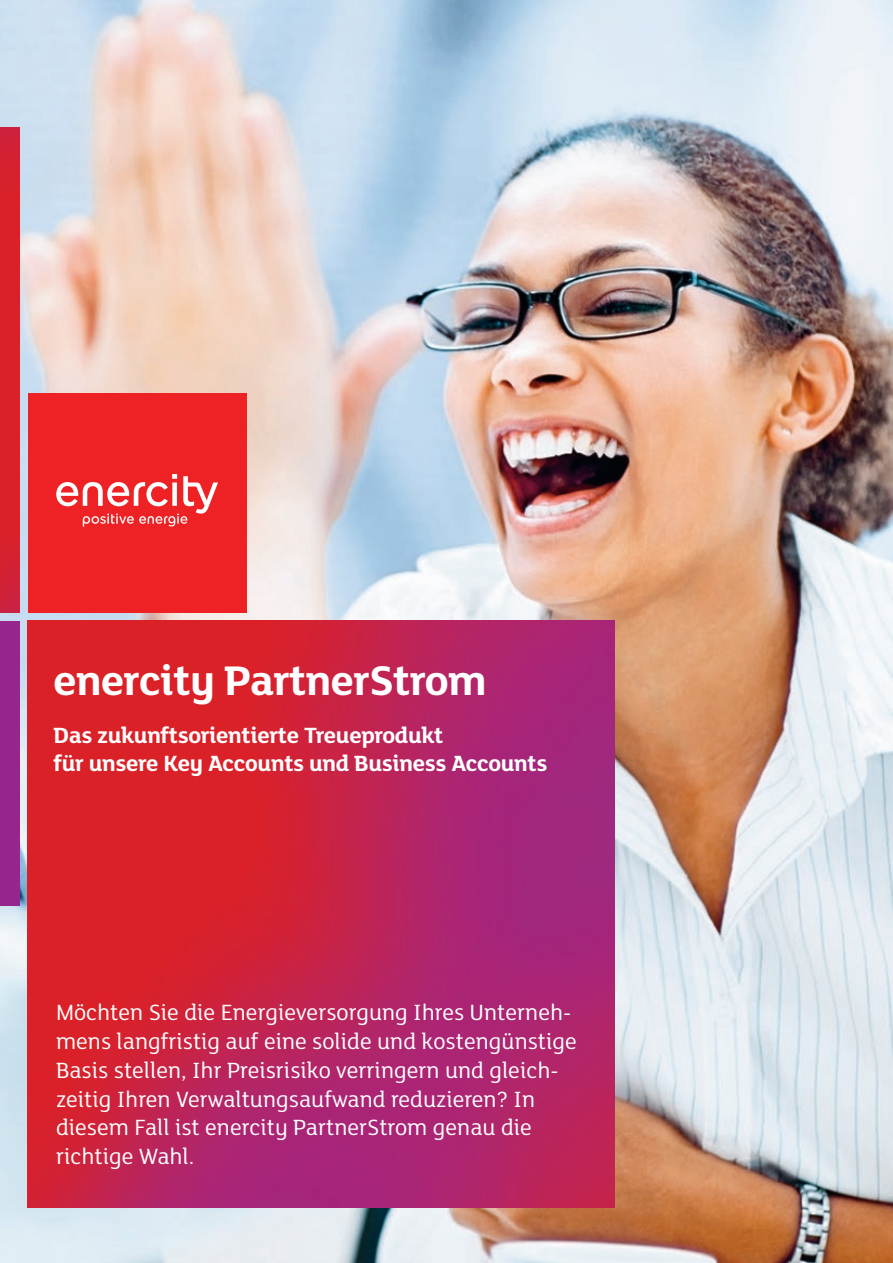
<style>
.page{position:relative;width:893px;height:1263px;background:#fff}
.page>*{position:absolute;margin:0;border:0;box-sizing:border-box;transform-origin:0 0}
.t1{font:700 45px "FS Lola";letter-spacing:-.015em;color:#fff}
.t2{font:24px/28.7px "FS Lola";color:#fff}
.t3{font:700 24px/28.5px "FS Lola";letter-spacing:-.015em;color:#fff}
</style>
<div class="page">
<img style="left:1px;top:0;width:892px;height:1263px">
<div style="left:28px;top:393px;width:219px;height:219px;background:#ee2224"></div>
<svg style="left:56px;top:474px;width:162px;height:53px"></svg>
<img style="left:28px;top:621px;width:586px;height:587px">
<img style="left:0;top:0;width:1px;height:1263px">
<img style="left:0;top:128px;width:19px;height:484px">
<div style="left:0;top:621px;width:19px;height:285px;background:#96258e"></div>
<h1 class="t1" style="left:54px;top:649px;width:434px">enercity PartnerStrom</h1>
<p class="t3" style="left:54px;top:720px;width:495px">Das zukunftsorientierte Treueprodukt<br>für unsere Key Accounts und Business Accounts</p>
<p class="t2" style="left:56px;top:997px;width:522px">Möchten Sie die Energieversorgung Ihres Unterneh&shy;mens langfristig auf eine solide und kostengünstige Basis stellen, Ihr Preisrisiko verringern und gleich&shy;zeitig Ihren Verwaltungsaufwand reduzieren? In diesem Fall ist enercity PartnerStrom genau die richtige Wahl.</p>
</div>
